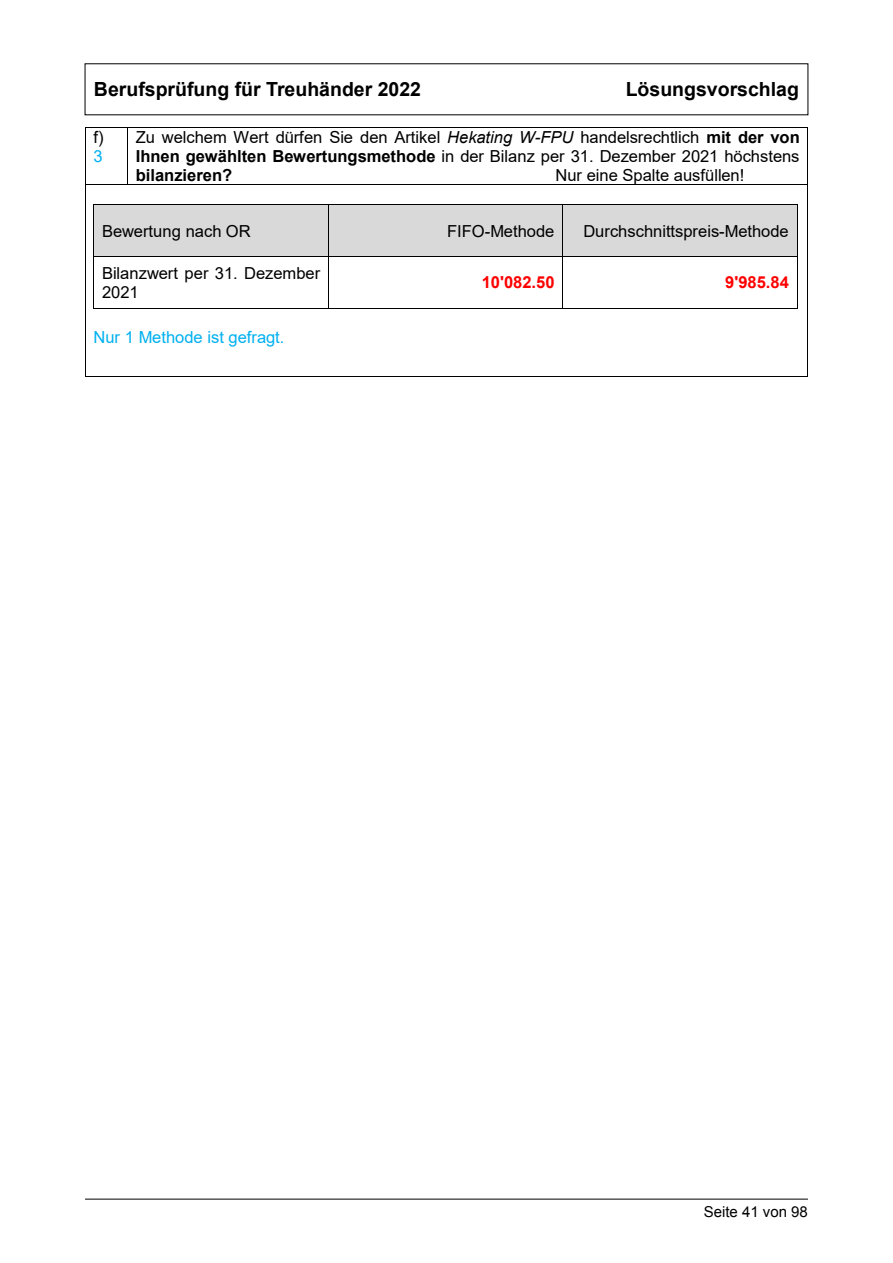
<style>
.page{position:relative;width:893px;height:1263px;background:#fff}
.page>*{position:absolute;margin:0;border:0;box-sizing:border-box;transform-origin:0 0}
.t1{font:700 19.5px "Arial";color:#000}
.t2{font:16.5px/19px "Arial";color:#000;text-align:justify}
.t3{font:16.5px "Arial";color:#00b0f0}
.t4{font:700 16.5px "Arial";color:#f00}
.t5{font:15px "Arial";color:#000}
.s1{font-style:italic}
.s2{font-weight:700}
</style>
<div class="page">
<hr style="left:86px;top:127px;width:41px;height:1px;background:#000">
<hr style="left:128px;top:127px;width:679px;height:1px;background:#000">
<hr style="left:85px;top:128px;width:1px;height:56px;background:#000">
<hr style="left:127px;top:128px;width:1px;height:56px;background:#000">
<hr style="left:807px;top:128px;width:1px;height:56px;background:#000">
<div style="left:94px;top:205px;width:234px;height:51px;background:#d9d9d9"></div>
<div style="left:328px;top:205px;width:234px;height:51px;background:#d9d9d9"></div>
<div style="left:563px;top:205px;width:233px;height:51px;background:#d9d9d9"></div>
<hr style="left:94px;top:204px;width:234px;height:1px;background:#000">
<hr style="left:329px;top:204px;width:233px;height:1px;background:#000">
<hr style="left:563px;top:204px;width:234px;height:1px;background:#000">
<hr style="left:94px;top:205px;width:1px;height:51px;background:#000">
<hr style="left:328px;top:205px;width:1px;height:51px;background:#000">
<hr style="left:562px;top:205px;width:1px;height:51px;background:#000">
<hr style="left:797px;top:205px;width:1px;height:51px;background:#000">
<hr style="left:94px;top:256px;width:234px;height:1px;background:#000">
<hr style="left:329px;top:256px;width:233px;height:1px;background:#000">
<hr style="left:563px;top:256px;width:234px;height:1px;background:#000">
<hr style="left:94px;top:257px;width:1px;height:51px;background:#000">
<hr style="left:94px;top:308px;width:234px;height:1px;background:#000">
<hr style="left:328px;top:257px;width:1px;height:51px;background:#000">
<hr style="left:329px;top:308px;width:233px;height:1px;background:#000">
<hr style="left:562px;top:257px;width:1px;height:51px;background:#000">
<hr style="left:563px;top:308px;width:234px;height:1px;background:#000">
<hr style="left:797px;top:257px;width:1px;height:51px;background:#000">
<hr style="left:86px;top:184px;width:41px;height:1px;background:#000">
<hr style="left:128px;top:184px;width:679px;height:1px;background:#000">
<hr style="left:85px;top:185px;width:1px;height:191px;background:#000">
<hr style="left:86px;top:376px;width:721px;height:1px;background:#000">
<hr style="left:807px;top:185px;width:1px;height:191px;background:#000">
<hr style="left:85px;top:1199px;width:723px;height:1px;background:#000">
<p class="t1" style="left:94px;top:77px;width:329px">Berufsprüfung für Treuhänder 2022</p>
<p class="t1" style="left:626px;top:77px;width:175px">Lösungsvorschlag</p>
<p class="t2" style="left:94px;top:128px;width:12px">f)</p>
<p class="t3" style="left:94px;top:145px;width:11px">3</p>
<p class="t2" style="left:136px;top:128px;width:666px">Zu welchem Wert dürfen Sie den Artikel <span class="s1">Hekating W-FPU</span> handelsrechtlich <span class="s2">mit der von Ihnen gewählten Bewertungsmethode</span> in der Bilanz per 31. Dezember 2021 höchstens <span class="s2">bilanzieren?</span></p>
<p class="t2" style="left:555px;top:166px;width:190px">Nur eine Spalte ausfüllen!</p>
<p class="t2" style="left:102px;top:221px;width:150px">Bewertung nach OR</p>
<p class="t2" style="left:447px;top:221px;width:109px">FIFO-Methode</p>
<p class="t2" style="left:583px;top:221px;width:207px">Durchschnittspreis-Methode</p>
<p class="t2" style="left:102px;top:263px;width:220px">Bilanzwert per 31. Dezember<br>2021</p>
<p class="t4" style="left:482px;top:271px;width:74px">10'082.50</p>
<p class="t4" style="left:725px;top:271px;width:65px">9'985.84</p>
<p class="t3" style="left:94px;top:326px;width:192px">Nur 1 Methode ist gefragt.</p>
<p class="t5" style="left:704px;top:1201px;width:106px">Seite 41 von 98</p>
</div>
